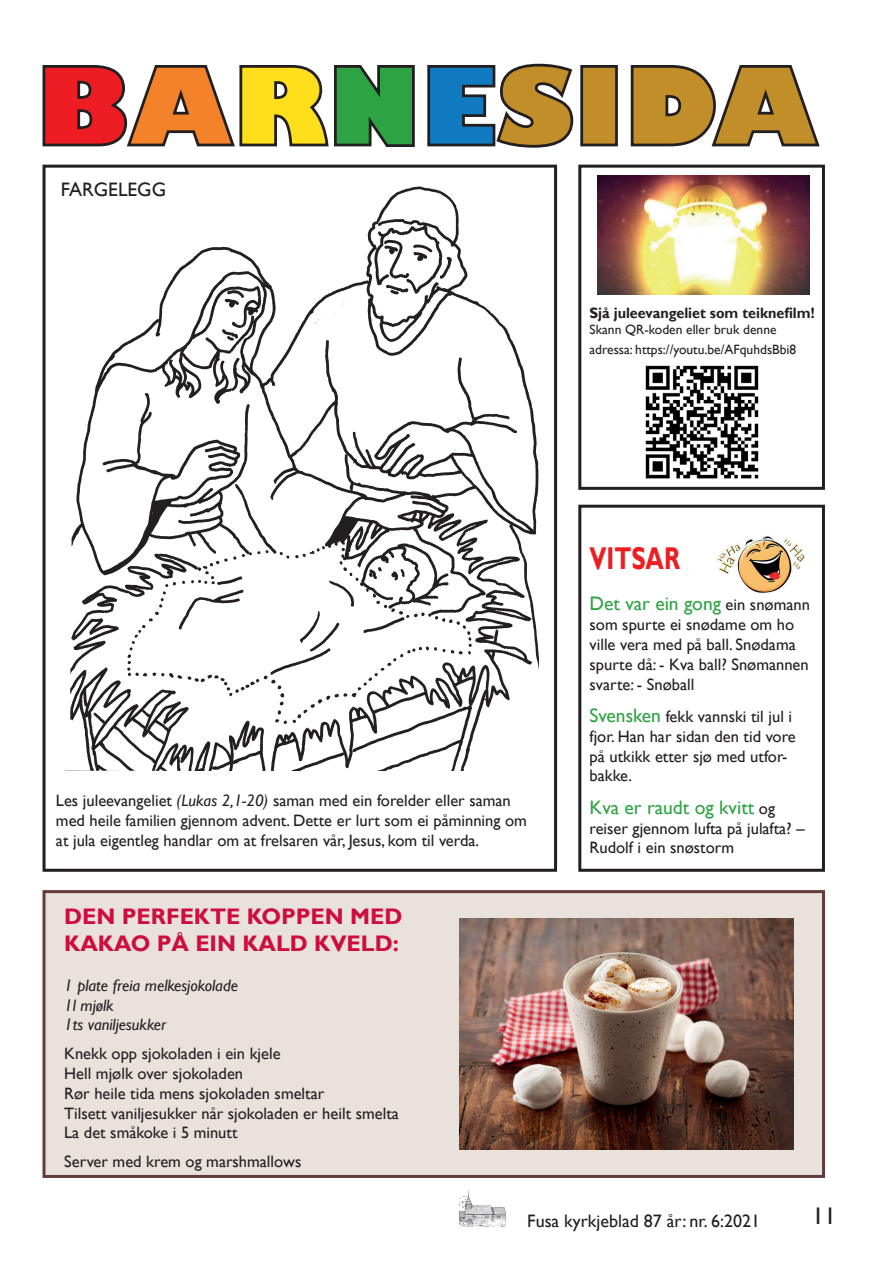
<style>
.page{position:relative;width:893px;height:1263px;background:#fff}
.page>*{position:absolute;margin:0;border:0;box-sizing:border-box;transform-origin:0 0}
.t1{font:700 31.5px "Gill Sans";color:#ee1d23;scale:.75 1}
.t2{font:24px "Gill Sans";color:#231f20}
.t3{font:700 22.5px/27px "Gill Sans";color:#cd0d40}
.t4{font:19.5px "Gill Sans";color:#2da343}
.t5{font:19.5px "Gill Sans";color:#231f20}
.t6{font:18px "Gill Sans";color:#231f20}
.t7{font:16.5px/19.8px "Gill Sans";color:#231f20}
.t8{font:italic 16.5px/19.8px "Gill Sans";color:#231f20}
.t9{font:700 15px "Gill Sans";color:#231f20;scale:.96 1}
.t10{font:13.5px/19.8px "Gill Sans";color:#231f20}
.s1{font-style:italic}
.s2{font-size:16.5px;color:#231f20}
.s3{font-size:19.5px;color:#2da343}
</style>
<div class="page">
<img style="left:459px;top:1191px;width:47px;height:36px">
<div style="left:578px;top:165px;width:247px;height:325px;border:3px solid #231f20"></div>
<div style="left:43px;top:890px;width:782px;height:288px;background:#e9e1dc;border:3px solid #613c38"></div>
<div style="left:43px;top:165px;width:514px;height:707px;border:3px solid #231f20"></div>
<svg style="left:427px;top:63px;width:393px;height:85px"></svg>
<svg style="left:42px;top:65px;width:373px;height:82px"></svg>
<div style="left:578px;top:505px;width:247px;height:367px;border:3px solid #231f20"></div>
<img style="left:716px;top:536px;width:89px;height:58px">
<img style="left:65px;top:186px;width:474px;height:585px">
<img style="left:459px;top:919px;width:335px;height:230px">
<img style="left:597px;top:175px;width:213px;height:120px">
<img style="left:645px;top:365px;width:114px;height:114px">
<p class="t5" style="left:61px;top:178px;width:107px">FARGELEGG</p>
<p class="t9" style="left:589px;top:304px;width:236px">Sjå juleevangeliet som teiknefilm!</p>
<p class="t10" style="left:589px;top:320px;width:208px">Skann QR-koden eller bruk denne adressa: https://youtu.be/AFquhdsBbi8</p>
<p class="t7" style="left:56px;top:791px;width:472px">Les juleevangeliet <span class="s1">(Lukas 2,1-20)</span> saman med ein forelder eller saman med heile familien gjennom advent. Dette er lurt som ei påminning om at jula eigentleg handlar om at frelsaren vår, Jesus, kom til verda.</p>
<h3 class="t3" style="left:64px;top:904px;width:340px">DEN PERFEKTE KOPPEN MED<br>KAKAO PÅ EIN KALD KVELD:</h3>
<p class="t8" style="left:64px;top:976px;width:175px">1 plate freia melkesjokolade<br>1l mjølk<br>1ts vaniljesukker</p>
<p class="t7" style="left:64px;top:1044px;width:336px">Knekk opp sjokoladen i ein kjele<br>Hell mjølk over sjokoladen<br>Rør heile tida mens sjokoladen smeltar<br>Tilsett vaniljesukker når sjokoladen er heilt smelta La det småkoke i 5 minutt</p>
<p class="t7" style="left:64px;top:1152px;width:239px">Server med krem og marshmallows</p>
<h1 class="t1" style="left:589px;top:540px;width:122px">VITSAR</h1>
<p class="t4" style="left:589px;top:592px;width:222px">Det var ein gong <span class="s2">ein snømann</span></p>
<p class="t7" style="left:589px;top:615px;width:221px">som spurte ei snødame om ho ville vera med på ball. Snødama spurte då: - Kva ball? Snømannen svarte: - Snøball</p>
<p class="t7" style="left:589px;top:707px;width:208px"><span class="s3">Svensken</span> fekk vannski til jul i fjor. Han har sidan den tid vore på utkikk etter sjø med utfor&shy;bakke.</p>
<p class="t4" style="left:589px;top:796px;width:187px">Kva er raudt og kvitt <span class="s2">og</span></p>
<p class="t7" style="left:589px;top:818px;width:217px">reiser gjennom lufta på julafta? –<br>Rudolf i ein snøstorm</p>
<p class="t6" style="left:527px;top:1210px;width:234px">Fusa kyrkjeblad 87 år: nr. 6:2021</p>
<h2 class="t2" style="left:812px;top:1202px;width:25px">11</h2>
</div>
